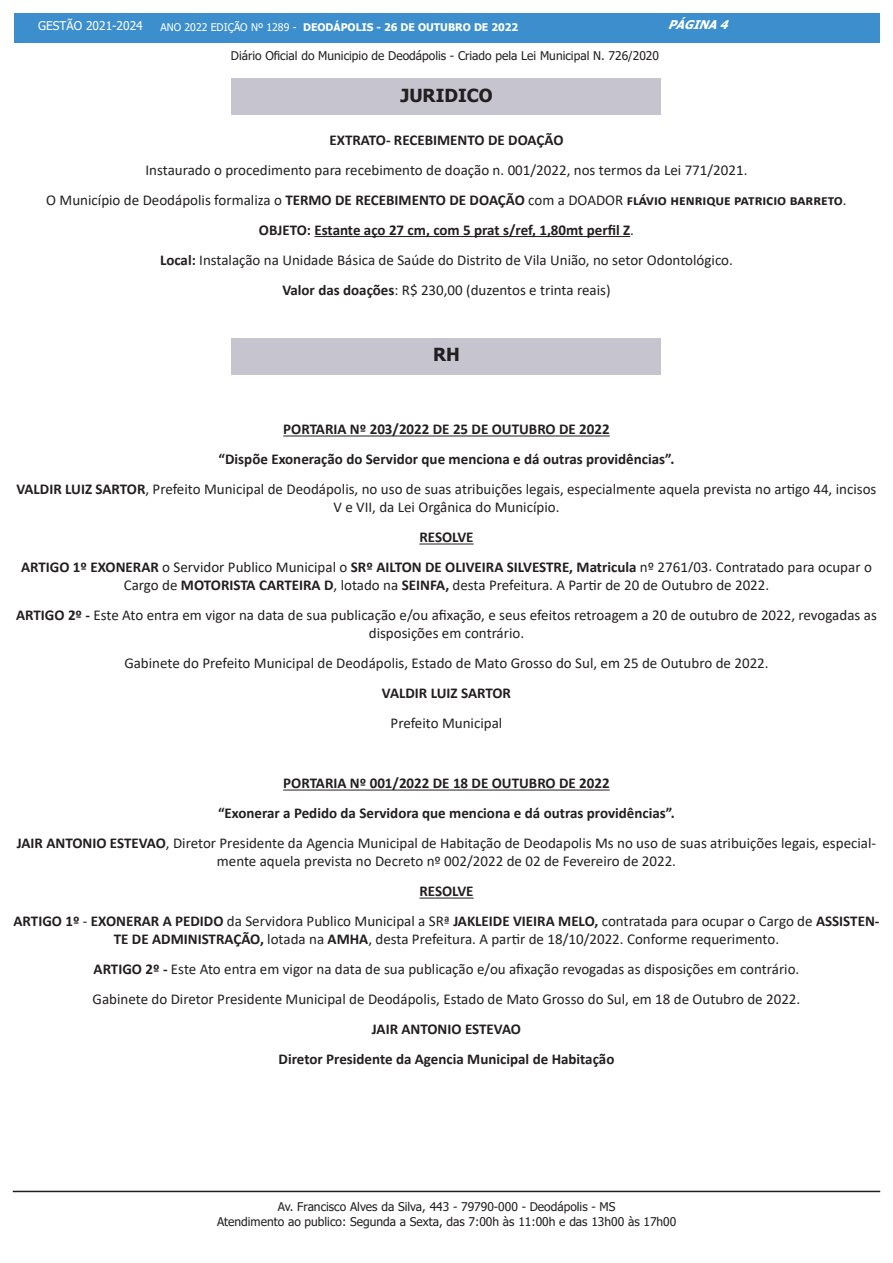
<style>
.page{position:relative;width:893px;height:1263px;background:#fff}
.page>*{position:absolute;margin:0;border:0;box-sizing:border-box;transform-origin:0 0}
.t1{font:700 18px "Tahoma";color:#231f20}
.Normal_wrd_21{font:15px/18px "Calibri";color:#231f20;text-align:center}
.Normal_wrd_21-2{font:700 15px "Calibri";color:#231f20}
.t2{font:12px/14.4px "Tahoma";color:#231f20;text-align:center}
.t3{font:12px "Tahoma";color:#fff}
.t4{font:italic 700 12px "Tahoma";color:#fff}
.t5{font:700 10.5px "Tahoma";color:#fff}
.s1{font-weight:400}
.s2{font-weight:700}
</style>
<div class="page">
<div style="left:14px;top:14px;width:865px;height:29px;background:#3c8ecc"></div>
<hr style="left:13px;top:1191px;width:867px;height:1px;background:#231f20">
<hr style="left:314px;top:236px;width:316px;height:1px;background:#231f20">
<hr style="left:283px;top:435px;width:327px;height:1px;background:#231f20">
<hr style="left:419px;top:543px;width:55px;height:1px;background:#231f20">
<hr style="left:283px;top:789px;width:327px;height:1px;background:#231f20">
<hr style="left:419px;top:897px;width:55px;height:1px;background:#231f20">
<div style="left:232px;top:79px;width:429px;height:36px;background:#c6c4cf"></div>
<div style="left:232px;top:338px;width:429px;height:36px;background:#c6c4cf"></div>
<p class="t3" style="left:38px;top:18px;width:106px">GESTÃO 2021-2024</p>
<p class="t5" style="left:161px;top:20px;width:359px"><span class="s1">ANO 2022 EDIÇÃO Nº 1289 -</span> DEODÁPOLIS - 26 DE OUTUBRO DE 2022</p>
<p class="t4" style="left:668px;top:16px;width:68px">PÁGINA4</p>
<p class="t2" style="left:231px;top:49px;width:430px">Diário Oficial do Municipio de Deodápolis - Criado pela Lei Municipal N. 726/2020</p>
<p class="t1" style="left:400px;top:83px;width:94px">JURIDICO</p>
<p class="Normal_wrd_21-2" style="left:329px;top:129px;width:236px">EXTRATO- RECEBIMENTO DE DOAÇÃO</p>
<p class="Normal_wrd_21" style="left:145px;top:160px;width:603px">Instaurado o procedimento para recebimento de doação n. 001/2022, nos termos da Lei 771/2021.</p>
<p class="Normal_wrd_21-2" style="left:46px;top:189px;width:802px"><span class="s1">O Município de Deodápolis formaliza o</span> TERMO DE RECEBIMENTO DE DOAÇÃO <span class="s1">com a DOADOR</span> Flávio Henrique Patricio Barreto<span class="s1">.</span></p>
<p class="Normal_wrd_21-2" style="left:259px;top:219px;width:377px">OBJETO: Estante aço 27 cm, com 5 prat s/ref, 1,80mt perfil Z<span class="s1">.</span></p>
<p class="Normal_wrd_21" style="left:160px;top:250px;width:574px"><span class="s2">Local:</span> Instalação na Unidade Básica de Saúde do Distrito de Vila União, no setor Odontológico.</p>
<p class="Normal_wrd_21" style="left:282px;top:280px;width:330px"><span class="s2">Valor das doações</span>: R$ 230,00 (duzentos e trinta reais)</p>
<p class="t1" style="left:433px;top:342px;width:28px">RH</p>
<p class="Normal_wrd_21-2" style="left:283px;top:419px;width:328px">PORTARIA Nº 203/2022 DE 25 DE OUTUBRO DE 2022</p>
<p class="Normal_wrd_21-2" style="left:219px;top:449px;width:457px">“Dispõe Exoneração do Servidor que menciona e dá outras providências”.</p>
<p class="Normal_wrd_21" style="left:16px;top:480px;width:861px"><span class="s2">VALDIR LUIZ SARTOR</span>, Prefeito Municipal de Deodápolis, no uso de suas atribuições legais, especialmente aquela prevista no artigo 44, incisos<br>V e VII, da Lei Orgânica do Município.</p>
<p class="Normal_wrd_21-2" style="left:419px;top:527px;width:56px">RESOLVE</p>
<p class="Normal_wrd_21" style="left:21px;top:558px;width:852px"><span class="s2">ARTIGO 1º EXONERAR</span> o Servidor Publico Municipal o <span class="s2">SRº AILTON DE OLIVEIRA SILVESTRE, Matricula</span> nº 2761/03. Contratado para ocupar o<br>Cargo de <span class="s2">MOTORISTA CARTEIRA D</span>, lotado na <span class="s2">SEINFA,</span> desta Prefeitura. A Partir de 20 de Outubro de 2022.</p>
<p class="Normal_wrd_21" style="left:16px;top:606px;width:862px"><span class="s2">ARTIGO 2º -</span> Este Ato entra em vigor na data de sua publicação e/ou afixação, e seus efeitos retroagem a 20 de outubro de 2022, revogadas as disposições em contrário.</p>
<p class="Normal_wrd_21" style="left:124px;top:654px;width:646px">Gabinete do Prefeito Municipal de Deodápolis, Estado de Mato Grosso do Sul, em 25 de Outubro de 2022.</p>
<p class="Normal_wrd_21-2" style="left:382px;top:683px;width:131px">VALDIR LUIZ SARTOR</p>
<p class="Normal_wrd_21" style="left:391px;top:714px;width:113px">Prefeito Municipal</p>
<p class="Normal_wrd_21-2" style="left:283px;top:773px;width:328px">PORTARIA Nº 001/2022 DE 18 DE OUTUBRO DE 2022</p>
<p class="Normal_wrd_21-2" style="left:218px;top:803px;width:458px">“Exonerar a Pedido da Servidora que menciona e dá outras providências”.</p>
<p class="Normal_wrd_21" style="left:17px;top:834px;width:861px"><span class="s2">JAIR ANTONIO ESTEVAO</span>, Diretor Presidente da Agencia Municipal de Habitação de Deodapolis Ms no uso de suas atribuições legais, especial&shy;mente aquela prevista no Decreto nº 002/2022 de 02 de Fevereiro de 2022.</p>
<p class="Normal_wrd_21-2" style="left:419px;top:881px;width:56px">RESOLVE</p>
<p class="Normal_wrd_21" style="left:14px;top:912px;width:867px"><span class="s2">ARTIGO 1º</span> - <span class="s2">EXONERAR A PEDIDO</span> da Servidora Publico Municipal a SRª <span class="s2">JAKLEIDE VIEIRA MELO,</span> contratada para ocupar o Cargo de <span class="s2">ASSISTEN-<br>TE DE ADMINISTRAÇÃO,</span> lotada na <span class="s2">AMHA</span>, desta Prefeitura. A partir de 18/10/2022. Conforme requerimento.</p>
<p class="Normal_wrd_21" style="left:94px;top:960px;width:707px"><span class="s2">ARTIGO 2º -</span> Este Ato entra em vigor na data de sua publicação e/ou afixação revogadas as disposições em contrário.</p>
<p class="Normal_wrd_21" style="left:93px;top:990px;width:709px">Gabinete do Diretor Presidente Municipal de Deodápolis, Estado de Mato Grosso do Sul, em 18 de Outubro de 2022.</p>
<p class="Normal_wrd_21-2" style="left:372px;top:1019px;width:151px">JAIR ANTONIO ESTEVAO</p>
<p class="Normal_wrd_21-2" style="left:279px;top:1049px;width:337px">Diretor Presidente da Agencia Municipal de Habitação</p>
<p class="t2" style="left:217px;top:1200px;width:461px">Av. Francisco Alves da Silva, 443 - 79790-000 - Deodápolis - MS<br>Atendimento ao publico: Segunda a Sexta, das 7:00h às 11:00h e das 13h00 às 17h00</p>
</div>
